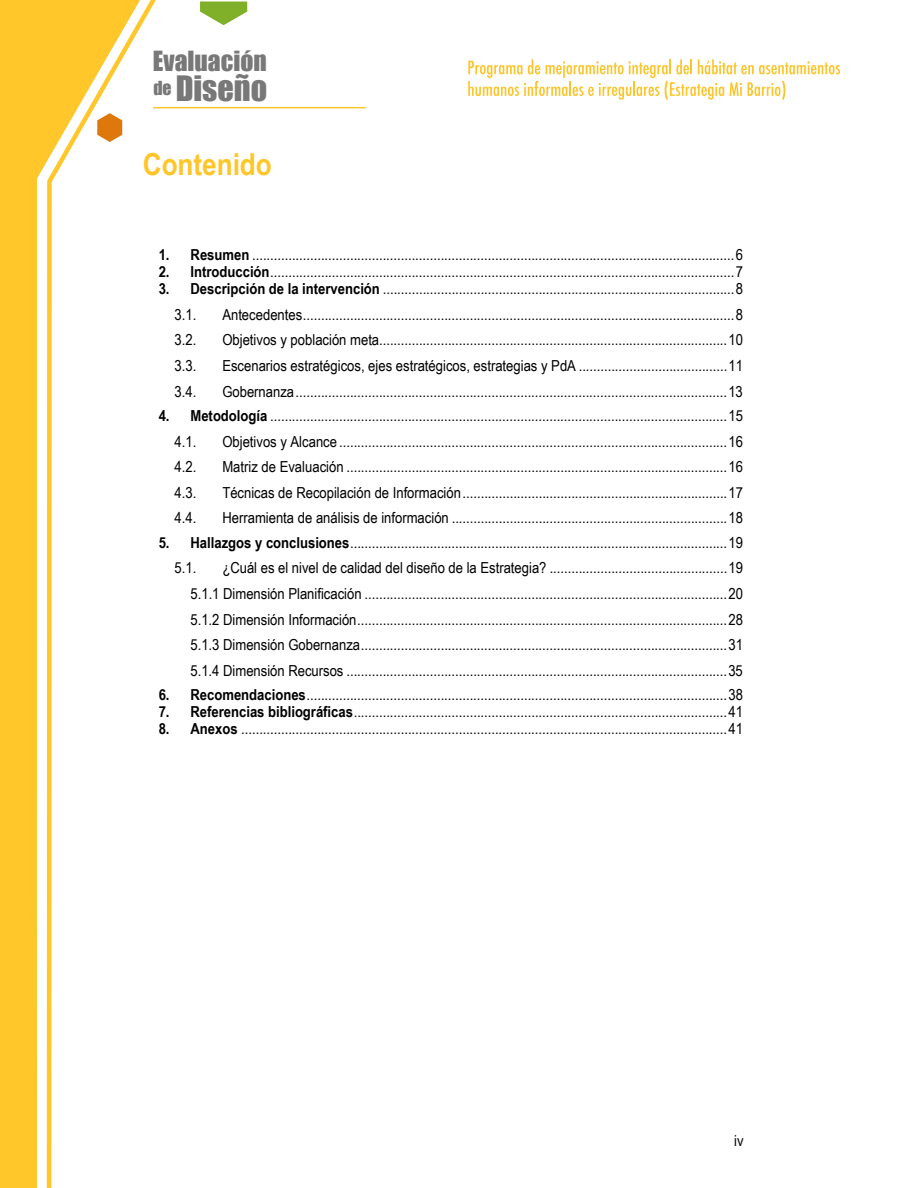
<style>
.page{position:relative;width:918px;height:1188px;background:#fff}
.page>*{position:absolute;margin:0;border:0;box-sizing:border-box;transform-origin:0 0}
.t1{font:32.25px "Impact";color:#787878}
.t2{font:700 30.3px "Arial Narrow";color:#ffc629;scale:1.05 1}
.t3{font:25.5px "Impact";color:#787878}
.t4{font:15.15px/25.5px "Arial Narrow";color:#000;scale:1.05 1}
.s1{font-weight:700}
</style>
<div class="page">
<div style="left:0;top:179px;width:37px;height:1009px;background:#ffc729"></div>
<svg style="left:47px;top:0;width:109px;height:1188px"></svg>
<svg style="left:0;top:0;width:140px;height:179px"></svg>
<svg style="left:200px;top:1px;width:47px;height:24px"></svg>
<hr style="left:153px;top:107px;width:213px;height:1px;background:#fdc52c">
<svg style="left:468px;top:59px;width:372px;height:41px"></svg>
<h3 class="t3" style="left:153px;top:41px;width:115px">Evaluación</h3>
<h1 class="t1" style="left:153px;top:63px;width:115px"><sup>de</sup> Diseño</h1>
<h2 class="t2" style="left:143px;top:141px;width:124px">Contenido</h2>
<p class="t4" style="left:159px;top:241px;width:558px"><span class="s1">1. Resumen</span> .....................................................................................................................................6</p>
<p class="t4" style="left:159px;top:258px;width:558px"><span class="s1">2. Introducción</span>................................................................................................................................7</p>
<p class="t4" style="left:175px;top:276px;width:543px;text-indent:-16px"><span class="s1">3. Descripción de la intervención</span> .................................................................................................8<br>3.1.</p>
<p class="t4" style="left:222px;top:301px;width:497px">Antecedentes.......................................................................................................................8</p>
<p class="t4" style="left:175px;top:327px;width:22px">3.2.</p>
<p class="t4" style="left:222px;top:327px;width:497px">Objetivos y población meta................................................................................................10</p>
<p class="t4" style="left:175px;top:353px;width:22px">3.3.</p>
<p class="t4" style="left:222px;top:353px;width:497px">Escenarios estratégicos, ejes estratégicos, estrategias y PdA .........................................11</p>
<p class="t4" style="left:175px;top:378px;width:22px">3.4.</p>
<p class="t4" style="left:222px;top:378px;width:497px">Gobernanza.......................................................................................................................13</p>
<p class="t4" style="left:175px;top:402px;width:543px;text-indent:-16px"><span class="s1">4. Metodología</span> ..............................................................................................................................15<br>4.1.</p>
<p class="t4" style="left:222px;top:428px;width:497px">Objetivos y Alcance ...........................................................................................................16</p>
<p class="t4" style="left:175px;top:454px;width:22px">4.2.</p>
<p class="t4" style="left:222px;top:454px;width:497px">Matriz de Evaluación .........................................................................................................16</p>
<p class="t4" style="left:175px;top:479px;width:22px">4.3.</p>
<p class="t4" style="left:222px;top:479px;width:497px">Técnicas de Recopilación de Información.........................................................................17</p>
<p class="t4" style="left:175px;top:505px;width:22px">4.4.</p>
<p class="t4" style="left:222px;top:505px;width:497px">Herramienta de análisis de información ............................................................................18</p>
<p class="t4" style="left:175px;top:529px;width:543px;text-indent:-16px"><span class="s1">5. Hallazgos y conclusiones</span>........................................................................................................19<br>5.1.</p>
<p class="t4" style="left:191px;top:555px;width:528px;text-align:justify;text-indent:32px">¿Cuál es el nivel de calidad del diseño de la Estrategia? .................................................19<br>5.1.1 Dimensión Planificación ....................................................................................................20<br>5.1.2 Dimensión Información......................................................................................................28<br>5.1.3 Dimensión Gobernanza.....................................................................................................31<br>5.1.4 Dimensión Recursos .........................................................................................................35</p>
<p class="t4" style="left:159px;top:681px;width:558px"><span class="s1">6. Recomendaciones</span>....................................................................................................................38</p>
<p class="t4" style="left:159px;top:699px;width:558px"><span class="s1">7. Referencias bibliográficas</span>.......................................................................................................41</p>
<p class="t4" style="left:159px;top:716px;width:558px"><span class="s1">8. Anexos</span> ......................................................................................................................................41</p>
<p class="t4" style="left:734px;top:1127px;width:10px">iv</p>
</div>
